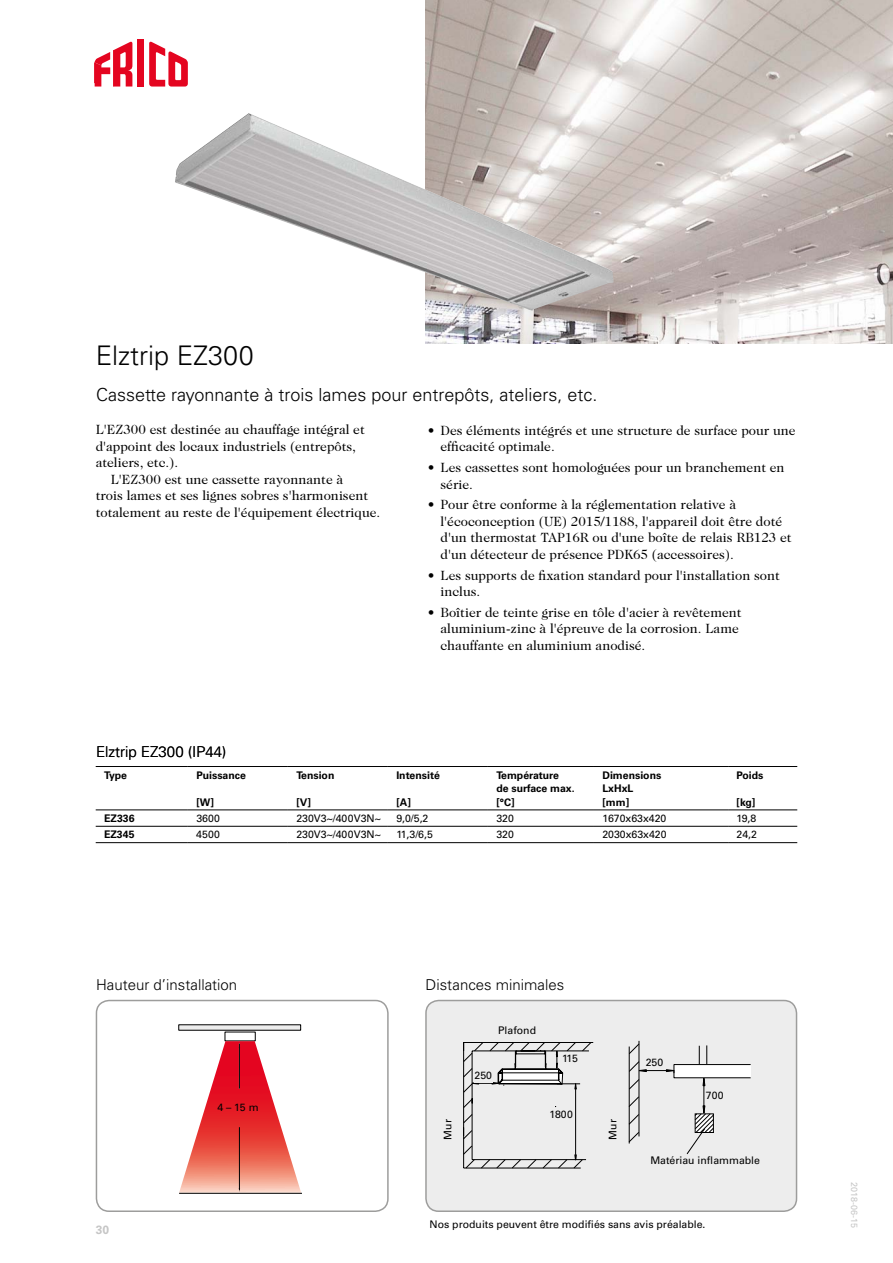
<style>
.page{position:relative;width:893px;height:1263px;background:#fff}
.page>*{position:absolute;margin:0;border:0;box-sizing:border-box;transform-origin:0 0}
.t1{font:300 27px "Univers";color:#000}
.t2{font:300 18px "Univers";color:#000}
.t3{font:300 15px "Univers";color:#000}
.t4{font:13.5px/16.5px "Caslon Two Twenty Four";color:#000}
.t5{font:700 12px "Univers";color:#c6c6c6}
.t6{font:10.5px "Univers";color:#000}
.t7{font:700 10.5px/13.5px "Univers";color:#000}
.t8{font:9px "Univers";letter-spacing:-.015em;color:#c6c6c6}
</style>
<div class="page">
<img style="left:425px;top:0;width:468px;height:344px">
<img style="left:175px;top:113px;width:438px;height:198px">
<div style="left:179px;top:1025px;width:122px;height:5px;background:#ededed"></div>
<svg style="left:179px;top:1041px;width:122px;height:152px"></svg>
<hr style="left:239px;top:1043px;width:1px;height:46px;background:#000">
<hr style="left:179px;top:1193px;width:123px;height:1px;background:#000">
<div style="left:426px;top:1000px;width:370px;height:211px;background:#ededed;border-radius:13px"></div>
<div style="left:425px;top:1000px;width:372px;height:212px;border:2px solid #9d9d9c;border-radius:13px"></div>
<hr style="left:464px;top:1168px;width:117px;height:1px;background:#000">
<hr style="left:464px;top:1042px;width:129px;height:1px;background:#000">
<svg style="left:463px;top:1042px;width:128px;height:126px"></svg>
<div style="left:562px;top:1054px;width:18px;height:14px;background:#ededed"></div>
<div style="left:549px;top:1110px;width:25px;height:15px;background:#ededed"></div>
<svg style="left:629px;top:1041px;width:122px;height:114px"></svg>
<div style="left:547px;top:1055px;width:9px;height:12px;background:#ededed"></div>
<div style="left:475px;top:1071px;width:18px;height:11px;background:#ededed"></div>
<div style="left:96px;top:1000px;width:293px;height:212px;border:2px solid #9d9d9c;border-radius:13px"></div>
<div style="left:137px;top:39px;width:7px;height:48px;background:#e40520"></div>
<svg style="left:149px;top:41px;width:39px;height:46px"></svg>
<svg style="left:95px;top:41px;width:37px;height:46px"></svg>
<hr style="left:96px;top:766px;width:92px;height:1px;background:#000">
<hr style="left:188px;top:766px;width:100px;height:1px;background:#000">
<hr style="left:288px;top:766px;width:100px;height:1px;background:#000">
<hr style="left:388px;top:766px;width:100px;height:1px;background:#000">
<hr style="left:488px;top:766px;width:106px;height:1px;background:#000">
<hr style="left:594px;top:766px;width:134px;height:1px;background:#000">
<hr style="left:728px;top:766px;width:69px;height:1px;background:#000">
<hr style="left:96px;top:809px;width:92px;height:1px;background:#000">
<hr style="left:188px;top:809px;width:100px;height:1px;background:#000">
<hr style="left:288px;top:809px;width:100px;height:1px;background:#000">
<hr style="left:388px;top:809px;width:100px;height:1px;background:#000">
<hr style="left:488px;top:809px;width:106px;height:1px;background:#000">
<hr style="left:594px;top:809px;width:134px;height:1px;background:#000">
<hr style="left:728px;top:809px;width:69px;height:1px;background:#000">
<hr style="left:96px;top:842px;width:92px;height:1px;background:#000">
<hr style="left:188px;top:842px;width:100px;height:1px;background:#000">
<hr style="left:96px;top:826px;width:92px;height:1px;background:#000">
<hr style="left:188px;top:826px;width:100px;height:1px;background:#000">
<hr style="left:288px;top:842px;width:100px;height:1px;background:#000">
<hr style="left:388px;top:842px;width:100px;height:1px;background:#000">
<hr style="left:488px;top:842px;width:106px;height:1px;background:#000">
<hr style="left:594px;top:842px;width:134px;height:1px;background:#000">
<hr style="left:728px;top:842px;width:69px;height:1px;background:#000">
<hr style="left:288px;top:826px;width:100px;height:1px;background:#000">
<hr style="left:388px;top:826px;width:100px;height:1px;background:#000">
<hr style="left:488px;top:826px;width:106px;height:1px;background:#000">
<hr style="left:594px;top:826px;width:134px;height:1px;background:#000">
<hr style="left:728px;top:826px;width:69px;height:1px;background:#000">
<h1 class="t1" style="left:96px;top:340px;width:160px">Elztrip EZ300</h1>
<h2 class="t2" style="left:96px;top:383px;width:503px">Cassette rayonnante à trois lames pour entrepôts, ateliers, etc.</h2>
<p class="t4" style="left:441px;top:422px;width:357px;text-indent:-13px">• Des éléments intégrés et une structure de surface pour une efficacité optimale.</p>
<p class="t4" style="left:441px;top:459px;width:346px;text-indent:-13px">• Les cassettes sont homologuées pour un branchement en série.</p>
<p class="t4" style="left:441px;top:496px;width:353px;text-indent:-13px">• Pour être conforme à la réglementation relative à l'écoconception (UE) 2015/1188, l'appareil doit être doté d'un thermostat TAP16R ou d'une boîte de relais RB123 et d'un détecteur de présence PDK65 (accessoires).</p>
<p class="t4" style="left:441px;top:567px;width:341px;text-indent:-13px">• Les supports de fixation standard pour l'installation sont inclus.</p>
<p class="t4" style="left:441px;top:604px;width:303px;text-indent:-13px">• Boîtier de teinte grise en tôle d'acier à revêtement aluminium-zinc à l'épreuve de la corrosion. Lame chauffante en aluminium anodisé.</p>
<p class="t4" style="left:96px;top:421px;width:271px">L'EZ300 est destinée au chauffage intégral et</p>
<p class="t4" style="left:96px;top:438px;width:262px">d'appoint des locaux industriels (entrepôts,</p>
<p class="t4" style="left:96px;top:454px;width:84px">ateliers, etc.).</p>
<p class="t4" style="left:111px;top:471px;width:234px">L'EZ300 est une cassette rayonnante à</p>
<p class="t4" style="left:96px;top:487px;width:274px">trois lames et ses lignes sobres s'harmonisent</p>
<p class="t4" style="left:96px;top:504px;width:286px">totalement au reste de l'équipement électrique.</p>
<p class="t3" style="left:96px;top:742px;width:132px">Elztrip EZ300 (IP44)</p>
<p class="t7" style="left:104px;top:768px;width:24px">Type</p>
<p class="t7" style="left:196px;top:768px;width:51px">Puissance</p>
<p class="t7" style="left:196px;top:795px;width:19px">[W]</p>
<p class="t7" style="left:296px;top:768px;width:40px">Tension</p>
<p class="t7" style="left:296px;top:795px;width:16px">[V]</p>
<p class="t7" style="left:396px;top:768px;width:45px">Intensité</p>
<p class="t7" style="left:396px;top:795px;width:16px">[A]</p>
<p class="t7" style="left:496px;top:768px;width:80px">Température<br>de surface max. [°C]</p>
<p class="t7" style="left:602px;top:768px;width:60px">Dimensions<br>LxHxL [mm]</p>
<p class="t7" style="left:737px;top:768px;width:28px">Poids</p>
<p class="t7" style="left:737px;top:795px;width:20px">[kg]</p>
<p class="t7" style="left:104px;top:812px;width:32px">EZ336</p>
<p class="t6" style="left:196px;top:812px;width:25px">3600</p>
<p class="t6" style="left:296px;top:812px;width:86px">230V3~/400V3N~</p>
<p class="t6" style="left:396px;top:812px;width:34px">9,0/5,2</p>
<p class="t6" style="left:496px;top:812px;width:19px">320</p>
<p class="t6" style="left:602px;top:812px;width:66px">1670x63x420</p>
<p class="t6" style="left:736px;top:812px;width:21px">19,8</p>
<p class="t7" style="left:104px;top:828px;width:32px">EZ345</p>
<p class="t6" style="left:196px;top:828px;width:25px">4500</p>
<p class="t6" style="left:296px;top:828px;width:86px">230V3~/400V3N~</p>
<p class="t6" style="left:396px;top:828px;width:38px">11,3/6,5</p>
<p class="t6" style="left:496px;top:828px;width:19px">320</p>
<p class="t6" style="left:602px;top:828px;width:66px">2030x63x420</p>
<p class="t6" style="left:736px;top:828px;width:22px">24,2</p>
<p class="t3" style="left:96px;top:976px;width:143px">Hauteur d’installation</p>
<p class="t5" style="left:96px;top:1223px;width:15px">30</p>
<p class="t6" style="left:217px;top:1101px;width:43px">4 – 15 m</p>
<p class="t3" style="left:426px;top:976px;width:140px">Distances minimales</p>
<p class="t6" style="left:498px;top:1024px;width:39px">Plafond</p>
<p class="t6" style="left:475px;top:1069px;width:19px">250</p>
<p class="t6" style="left:562px;top:1052px;width:17px">115</p>
<p class="t6" style="left:549px;top:1108px;width:25px">1800</p>
<p class="t6" style="left:441px;top:1139px;width:22px;rotate:-90deg">Mur</p>
<p class="t6" style="left:607px;top:1139px;width:22px;rotate:-90deg">Mur</p>
<p class="t6" style="left:646px;top:1056px;width:19px">250</p>
<p class="t6" style="left:706px;top:1089px;width:19px">700</p>
<p class="t6" style="left:650px;top:1154px;width:111px">Matériau inflammable</p>
<p class="t6" style="left:429px;top:1218px;width:277px">Nos produits peuvent être modifiés sans avis préalable.</p>
<p class="t8" style="left:860px;top:1182px;width:47px;rotate:90deg">2018-06-15</p>
</div>
